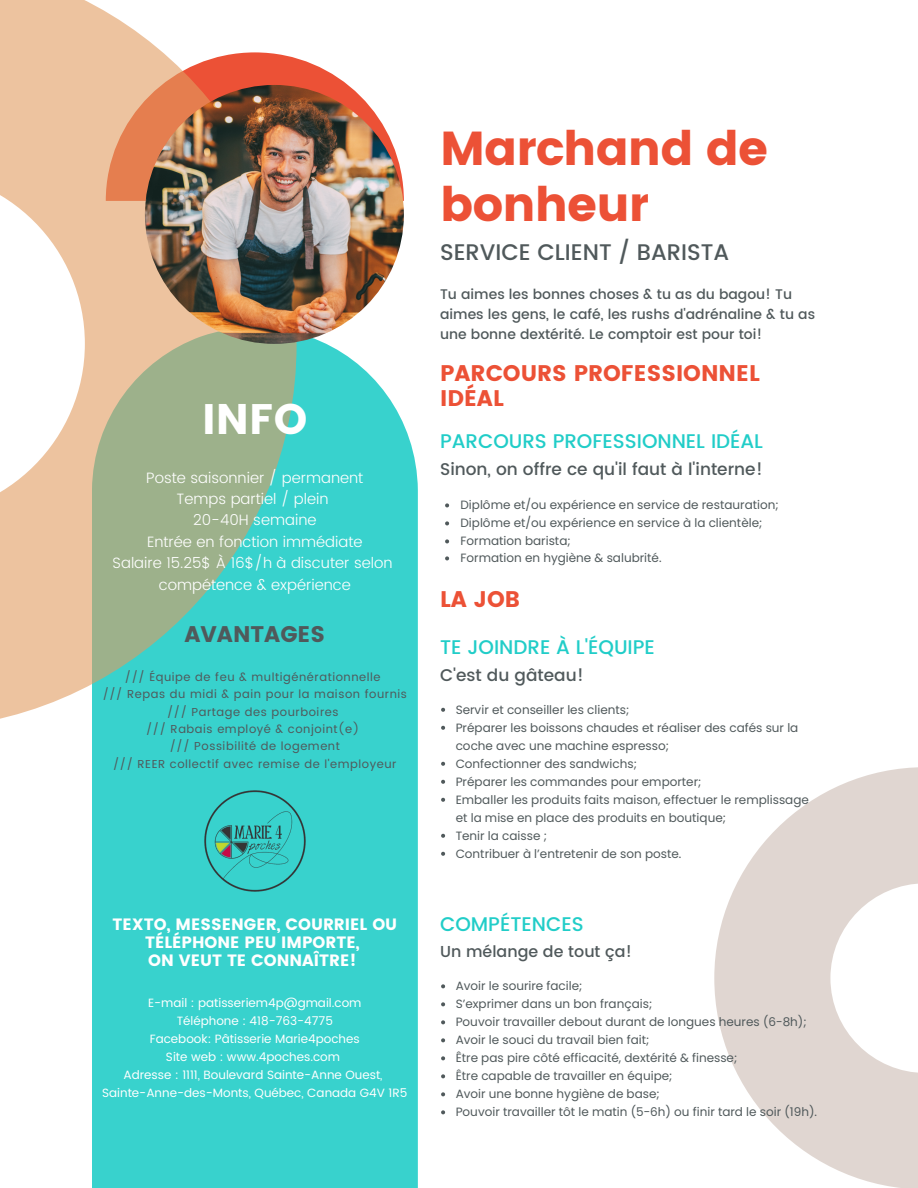
<style>
.page{position:relative;width:918px;height:1188px;background:#fff}
.page>*{position:absolute;margin:0;border:0;box-sizing:border-box;transform-origin:0 0}
.t1{font:47.55px/56.2px "Poppins";letter-spacing:-.02em;color:#ec5136}
.t2{font:42.75px "Poppins";color:#fff}
.t3{font:22.5px/24.3px "Poppins";color:#ec5136}
.t4{font:500 22.5px "Poppins";color:#50595b}
.t5{font:22.5px "Poppins";color:#50595b}
.t6{font:500 19.8px "Poppins";color:#21cdc8}
.t7{font:500 16.95px "Poppins";color:#50595b}
.t8{font:16.35px/18px "Poppins";color:#fff;text-align:center}
.t9{font:500 15.9px "Poppins";color:#50595b}
.t10{font:300 15px/21.3px "Poppins";color:#fff;text-align:center}
.t11{font:500 13.95px/20.2px "Poppins";color:#50595b}
.t12{font:12px/18px "Poppins";color:#50595b}
.t13{font:12px/18px "Poppins";color:#fff;text-align:center}
.t14{font:11.55px/17.4px "Poppins";letter-spacing:.05em;color:#50595b;text-align:center}
</style>
<div class="page">
<div style="left:92px;top:329px;width:326px;height:859px;background:#38d2cd"></div>
<svg style="left:297px;top:58px;width:107px;height:143px"></svg>
<svg style="left:0;top:0;width:297px;height:729px"></svg>
<svg style="left:714px;top:767px;width:204px;height:421px;fill:#e0d6d1"></svg>
<img style="left:145px;top:85px;width:259px;height:259px;border-radius:50%">
<img style="left:202px;top:787px;width:105px;height:107px">
<svg style="left:445px;top:503px;width:4px;height:4px"></svg>
<svg style="left:445px;top:521px;width:4px;height:4px"></svg>
<svg style="left:445px;top:539px;width:4px;height:4px"></svg>
<svg style="left:445px;top:556px;width:4px;height:4px"></svg>
<svg style="left:441px;top:708px;width:4px;height:4px"></svg>
<svg style="left:441px;top:726px;width:4px;height:4px"></svg>
<svg style="left:441px;top:762px;width:4px;height:4px"></svg>
<svg style="left:441px;top:780px;width:4px;height:4px"></svg>
<svg style="left:441px;top:798px;width:4px;height:4px"></svg>
<svg style="left:441px;top:834px;width:4px;height:4px"></svg>
<svg style="left:441px;top:852px;width:4px;height:4px"></svg>
<svg style="left:441px;top:984px;width:4px;height:4px"></svg>
<svg style="left:441px;top:1002px;width:4px;height:4px"></svg>
<svg style="left:441px;top:1020px;width:4px;height:4px"></svg>
<svg style="left:441px;top:1038px;width:4px;height:4px"></svg>
<svg style="left:441px;top:1056px;width:4px;height:4px"></svg>
<svg style="left:441px;top:1074px;width:4px;height:4px"></svg>
<svg style="left:441px;top:1092px;width:4px;height:4px"></svg>
<svg style="left:441px;top:1110px;width:4px;height:4px"></svg>
<h2 class="t2" style="left:202px;top:394px;width:107px">INFO</h2>
<p class="t10" style="left:113px;top:467px;width:282px">Poste saisonnier / permanent<br>Temps partiel / plein<br>20-40H semaine<br>Entrée en fonction immédiate<br>Salaire 15.25$ À 16$/h à discuter selon compétence &amp; expérience</p>
<h3 class="t5" style="left:185px;top:621px;width:142px">AVANTAGES</h3>
<p class="t14" style="left:103px;top:668px;width:306px">/// Équipe de feu &amp; multigénérationnelle<br>/// Repas du midi &amp; pain pour la maison fournis /// Partage des pourboires<br>/// Rabais employé &amp; conjoint(e)<br>/// Possibilité de logement<br>/// REER collectif avec remise de l'employeur</p>
<h3 class="t8" style="left:112px;top:915px;width:286px">TEXTO, MESSENGER, COURRIEL OU<br>TÉLÉPHONE PEU IMPORTE,<br>ON VEUT TE CONNAÎTRE!</h3>
<p class="t13" style="left:102px;top:993px;width:307px">E-mail : patisseriem4p@gmail.com<br>Téléphone : 418-763-4775<br>Facebook: Pâtisserie Marie4poches<br>Site web : www.4poches.com<br>Adresse : 1111, Boulevard Sainte-Anne Ouest, Sainte-Anne-des-Monts, Québec, Canada G4V 1R5</p>
<h1 class="t1" style="left:440px;top:120px;width:330px">Marchand de bonheur</h1>
<h3 class="t4" style="left:440px;top:239px;width:291px">SERVICE CLIENT / BARISTA</h3>
<p class="t11" style="left:440px;top:284px;width:377px">Tu aimes les bonnes choses &amp; tu as du bagou! Tu aimes les gens, le café, les rushs d'adrénaline &amp; tu as une bonne dextérité. Le comptoir est pour toi!</p>
<h3 class="t3" style="left:440px;top:362px;width:321px">PARCOURS PROFESSIONNEL<br>IDÉAL</h3>
<h3 class="t6" style="left:440px;top:430px;width:324px">PARCOURS PROFESSIONNEL IDÉAL</h3>
<h3 class="t7" style="left:440px;top:460px;width:324px">Sinon, on offre ce qu'il faut à l'interne!</h3>
<p class="t12" style="left:460px;top:496px;width:320px">Diplôme et/ou expérience en service de restauration; Diplôme et/ou expérience en service à la clientèle; Formation barista;<br>Formation en hygiène &amp; salubrité.</p>
<h3 class="t3" style="left:440px;top:587px;width:82px">LA JOB</h3>
<h3 class="t6" style="left:440px;top:636px;width:216px">TE JOINDRE À L'ÉQUIPE</h3>
<h3 class="t7" style="left:440px;top:665px;width:145px">C'est du gâteau!</h3>
<p class="t12" style="left:456px;top:701px;width:355px">Servir et conseiller les clients;<br>Préparer les boissons chaudes et réaliser des cafés sur la coche avec une machine espresso;<br>Confectionner des sandwichs;<br>Préparer les commandes pour emporter;<br>Emballer les produits faits maison, effectuer le remplissage et la mise en place des produits en boutique;<br>Tenir la caisse ;<br>Contribuer à l’entretenir de son poste.</p>
<h3 class="t6" style="left:440px;top:913px;width:145px">COMPÉTENCES</h3>
<h3 class="t9" style="left:440px;top:942px;width:194px">Un mélange de tout ça!</h3>
<p class="t12" style="left:456px;top:977px;width:363px">Avoir le sourire facile;<br>S’exprimer dans un bon français;<br>Pouvoir travailler debout durant de longues heures (6-8h); Avoir le souci du travail bien fait;<br>Être pas pire côté efficacité, dextérité &amp; finesse;<br>Être capable de travailler en équipe;<br>Avoir une bonne hygiène de base;<br>Pouvoir travailler tôt le matin (5-6h) ou finir tard le soir (19h).</p>
</div>
